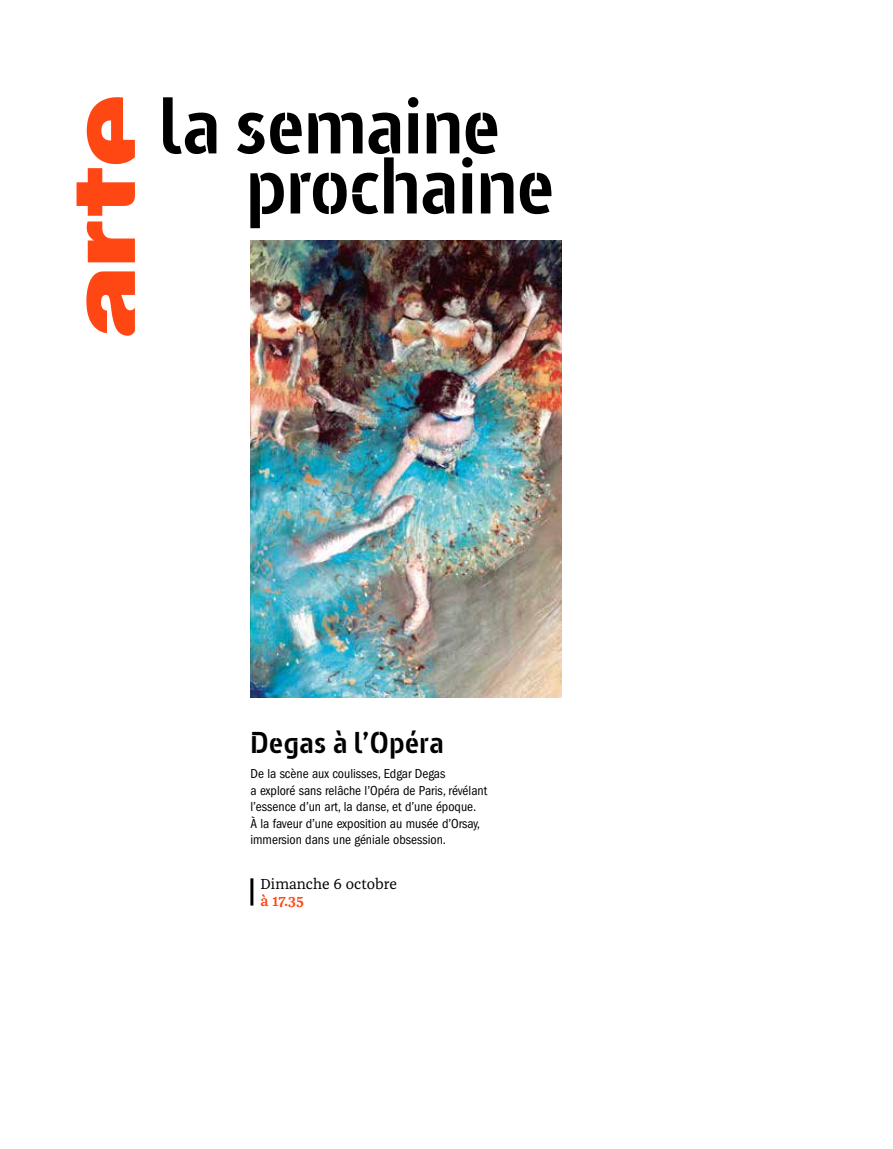
<style>
.page{position:relative;width:893px;height:1149px;background:#fff}
.page>*{position:absolute;margin:0;border:0;box-sizing:border-box;transform-origin:0 0}
.t1{font:700 79.5px/60px "Barna Stencil";color:#000}
.t2{font:700 30px "Barna Stencil";letter-spacing:.02em;color:#000}
.t3{font:15px "Franziska OT";color:#000}
.t4{font:600 15px "Franziska OT";color:#ff4713}
.t5{font:condensed 13.5px/16.5px "ITC Franklin Gothic Std";color:#000}
</style>
<div class="page">
<hr style="left:250px;top:878px;width:3px;height:27px;background:#000">
<img style="left:250px;top:240px;width:311px;height:457px">
<svg style="left:86px;top:271px;width:49px;height:65px"></svg>
<svg style="left:77px;top:97px;width:58px;height:165px"></svg>
<h1 class="t1" style="left:246px;top:96px;width:309px;text-indent:-87px">la semaine prochaine</h1>
<h2 class="t2" style="left:250px;top:724px;width:195px">Degas à l’Opéra</h2>
<p class="t5" style="left:250px;top:765px;width:238px">De la scène aux coulisses, Edgar Degas<br>a exploré sans relâche l’Opéra de Paris, révélant l’essence d’un art, la danse, et d’une époque.<br>À la faveur d’une exposition au musée d’Orsay, immersion dans une géniale obsession.</p>
<p class="t3" style="left:261px;top:875px;width:138px">Dimanche 6 octobre</p>
<p class="t4" style="left:261px;top:891px;width:45px">à 17.35</p>
</div>
